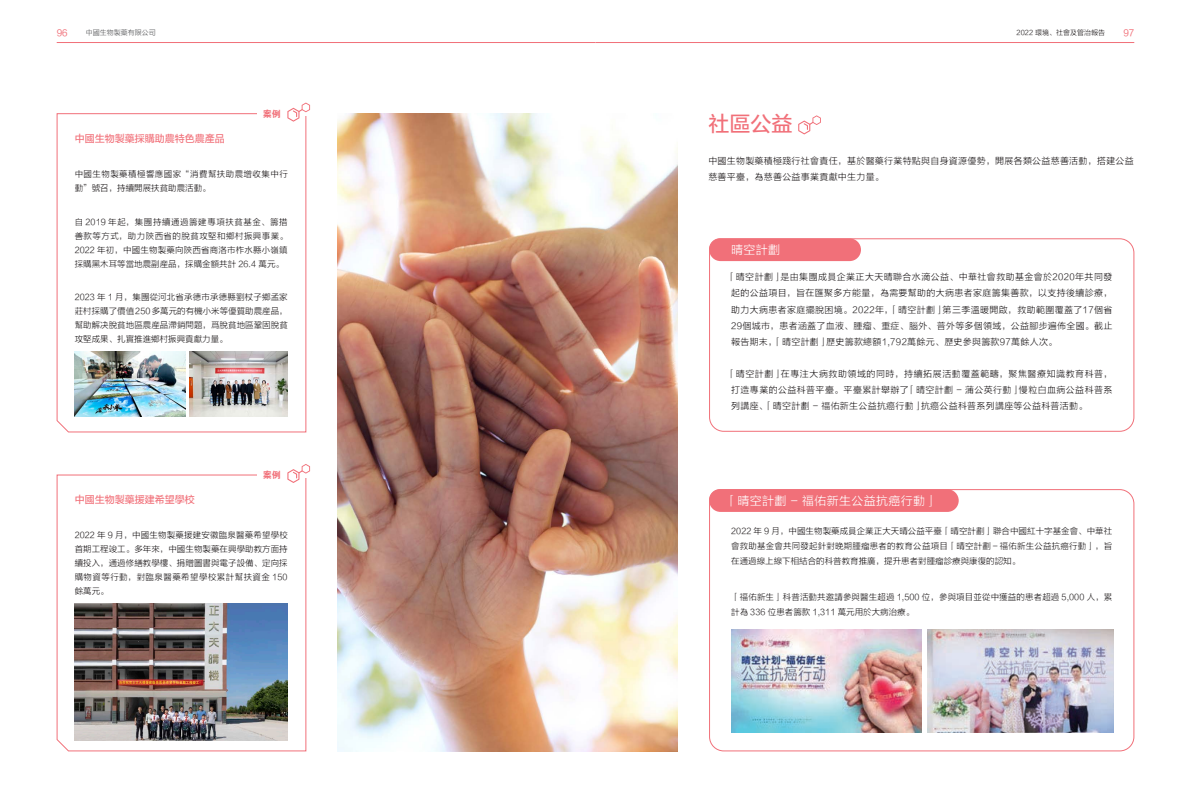
<style>
.page{position:relative;width:1191px;height:808px;background:#fff}
.page>*{position:absolute;margin:0;border:0;box-sizing:border-box;transform-origin:0 0}
.t1{font:21px "FZLTZHUNHK GBK1 0";color:#f17079}
.t2{font:12px "FZLTXHK";letter-spacing:.03em;color:#fff}
.t3{font:10px "FZLTZHUNHK GBK1 0";color:#f17079}
.t4{font:9px/16px "FZLTXHK";letter-spacing:.03em;color:#231f20;text-align:justify}
.t5{font:9px "FZLTZHUNHK GBK1 0";color:#f17079}
.t6{font:9px "FZDHTK GBK1 0";color:#f17079}
.t7{font:8.5px/14px "FZLTXHK";letter-spacing:.005em;color:#231f20;text-align:justify}
.t8{font:8.5px/14px "FZLTXHK";letter-spacing:.05em;color:#231f20}
.t9{font:7px "FZLTXHK";color:#231f20}
.t10{font:7px "FZLTXHK";color:#57585a}
</style>
<div class="page">
<hr style="left:57px;top:42px;width:538px;height:1px;background:#f17079">
<hr style="left:595px;top:42px;width:539px;height:1px;background:#f17079">
<svg style="left:56px;top:474px;width:251px;height:278px"></svg>
<div style="left:257px;top:459px;width:53px;height:18px;background:#fff"></div>
<svg style="left:287px;top:464px;width:23px;height:19px"></svg>
<svg style="left:56px;top:113px;width:251px;height:320px"></svg>
<div style="left:257px;top:97px;width:53px;height:19px;background:#fff"></div>
<svg style="left:287px;top:103px;width:23px;height:19px"></svg>
<img style="left:75px;top:604px;width:213px;height:136px">
<img style="left:337px;top:113px;width:340px;height:638px">
<svg style="left:798px;top:115px;width:23px;height:19px"></svg>
<svg style="left:709px;top:238px;width:425px;height:194px"></svg>
<img style="left:709px;top:489px;width:425px;height:263px">
<img style="left:75px;top:352px;width:110px;height:65px">
<img style="left:190px;top:352px;width:98px;height:65px">
<p class="t5" style="left:57px;top:28px;width:12px">96</p>
<p class="t10" style="left:86px;top:29px;width:72px">中國生物製藥有限公司</p>
<p class="t9" style="left:1016px;top:29px;width:90px">2022 環境、社會及管治報告</p>
<p class="t5" style="left:1123px;top:28px;width:12px">97</p>
<p class="t3" style="left:75px;top:133px;width:151px">中國生物製藥採購助農特色農產品</p>
<p class="t6" style="left:263px;top:109px;width:19px">案例</p>
<p class="t8" style="left:75px;top:167px;width:215px">中國生物製藥積極響應國家“消費幫扶助農增收集中行動”號召，持續開展扶貧助農活動。</p>
<p class="t7" style="left:75px;top:215px;width:215px">自 2019 年起，集團持續通過籌建專項扶貧基金、籌措善款等方式，助力陝西省的脫貧攻堅和鄉村振興事業。2022 年初，中國生物製藥向陝西省商洛市柞水縣小嶺鎮採購黑木耳等當地農副産品，採購金額共計 26.4 萬元。</p>
<p class="t7" style="left:75px;top:290px;width:215px">2023 年 1 月，集團從河北省承德市承德縣劉杖子鄉孟家莊村採購了價值 250多萬元的有機小米等優質助農産品，幫助解决脫貧地區農産品滯銷問題，爲脫貧地區鞏固脫貧攻堅成果、扎實推進鄉村振興貢獻力量。</p>
<p class="t3" style="left:75px;top:494px;width:121px">中國生物製藥援建希望學校</p>
<p class="t6" style="left:263px;top:470px;width:19px">案例</p>
<p class="t7" style="left:75px;top:528px;width:215px">2022 年 9 月，中國生物製藥援建安徽臨泉醫藥希望學校首期工程竣工。多年來，中國生物製藥在興學助教方面持續投入，通過修繕教學樓、捐贈圖書與電子設備、定向採購物資等行動，對臨泉醫藥希望學校累計幫扶資金 150餘萬元。</p>
<h1 class="t1" style="left:708px;top:113px;width:85px">社區公益</h1>
<p class="t4" style="left:708px;top:153px;width:427px">中國生物製藥積極踐行社會責任，基於醫藥行業特點與自身資源優勢，開展各類公益慈善活動，搭建公益慈善平臺，為慈善公益事業貢獻中生力量。</p>
<h2 class="t2" style="left:731px;top:243px;width:51px">晴空計劃</h2>
<p class="t4" style="left:731px;top:269px;width:383px;text-indent:-4px">「晴空計劃」是由集團成員企業正大天晴聯合水滴公益、中華社會救助基金會於2020年共同發起的公益項目，旨在匯聚多方能量，為需要幫助的大病患者家庭籌集善款，以支持後續診療，助力大病患者家庭擺脫困境。2022年，「晴空計劃」第三季溫暖開啟，救助範圍覆蓋了17個省29個城市，患者涵蓋了血液、腫瘤、重症、腦外、普外等多個領域，公益腳步遍佈全國。截止報告期末，「晴空計劃」歷史籌款總額1,792萬餘元、歷史參與籌款97萬餘人次。</p>
<p class="t4" style="left:731px;top:366px;width:383px;text-indent:-4px">「晴空計劃」在專注大病救助領域的同時，持續拓展活動覆蓋範疇，聚焦醫療知識教育科普，打造專業的公益科普平臺。平臺累計舉辦了「晴空計劃－蒲公英行動」慢粒白血病公益科普系列講座、「晴空計劃－福佑新生公益抗癌行動」抗癌公益科普系列講座等公益科普活動。</p>
<h2 class="t2" style="left:725px;top:494px;width:214px">「晴空計劃－福佑新生公益抗癌行動」</h2>
<p class="t7" style="left:731px;top:524px;width:383px;line-height:15px">2022 年 9 月，中國生物製藥成員企業正大天晴公益平臺「晴空計劃」聯合中國紅十字基金會、中華社會救助基金會共同發起針對晚期腫瘤患者的教育公益項目「晴空計劃－福佑新生公益抗癌行動」，旨在通過線上線下相結合的科普教育推廣，提升患者對腫瘤診療與康復的認知。</p>
<p class="t7" style="left:731px;top:590px;width:383px;line-height:15px">「福佑新生」科普活動共邀請參與醫生超過 1,500 位，參與項目並從中獲益的患者超過 5,000 人，累計為 336 位患者籌款 1,311 萬元用於大病治療。</p>
</div>
